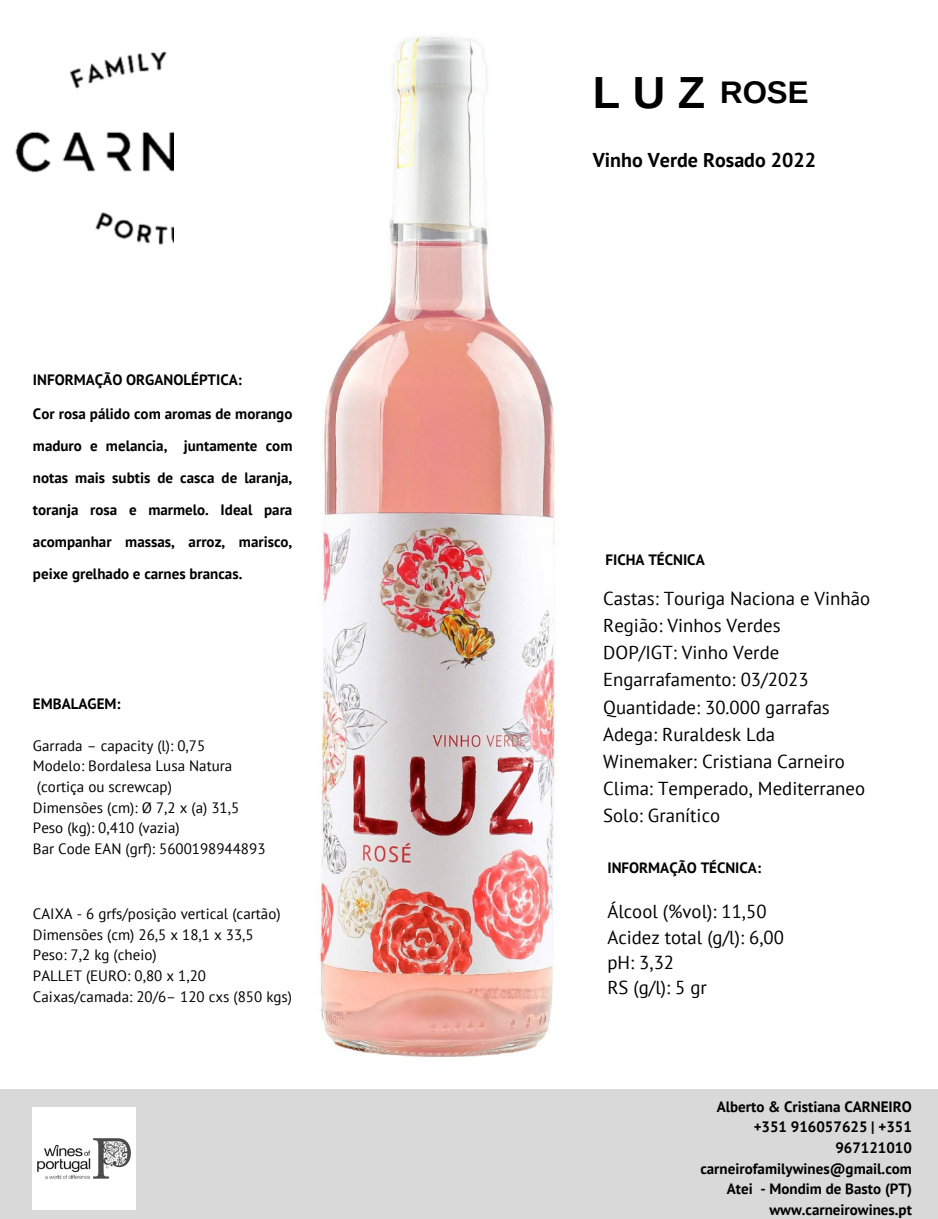
<style>
.page{position:relative;width:938px;height:1219px;background:#fff}
.page>*{position:absolute;margin:0;border:0;box-sizing:border-box;transform-origin:0 0}
.t1{font:700 45px "Arimo";color:#000}
.t2{font:700 31.25px "Arimo";color:#000}
.t3{font:700 20px "PT Sans";color:#000}
.t4{font:18.75px "PT Sans";color:#000}
.t5{font:700 15px/31.9px "PT Sans";color:#000;text-align:justify}
.t6{font:15px "PT Sans";color:#000}
</style>
<div class="page">
<div style="left:0;top:1089px;width:938px;height:130px;background:#d9d9d9"></div>
<img style="left:33px;top:1107px;width:102px;height:102px">
<img style="left:15px;top:51px;width:159px;height:194px">
<img style="left:320px;top:36px;width:236px;height:1021px">
<p class="t5" style="left:33px;top:363px;width:210px">INFORMAÇÃO ORGANOLÉPTICA:</p>
<p class="t5" style="left:33px;top:398px;width:261px">Cor rosa pálido com aromas de morango maduro e melancia, juntamente com notas mais subtis de casca de laranja, toranja rosa e marmelo. Ideal para acompanhar massas, arroz, marisco, peixe grelhado e carnes brancas.</p>
<p class="t5" style="left:33px;top:687px;width:89px">EMBALAGEM:</p>
<p class="t6" style="left:33px;top:735px;width:174px">Garrada – capacity (l): 0,75</p>
<p class="t6" style="left:33px;top:756px;width:201px">Modelo: Bordalesa Lusa Natura</p>
<p class="t6" style="left:37px;top:777px;width:136px">(cortiça ou screwcap)</p>
<p class="t6" style="left:33px;top:797px;width:208px">Dimensões (cm): Ø 7,2 x (a) 31,5</p>
<p class="t6" style="left:33px;top:818px;width:148px">Peso (kg): 0,410 (vazia)</p>
<p class="t6" style="left:33px;top:839px;width:234px">Bar Code EAN (grf): 5600198944893</p>
<p class="t6" style="left:33px;top:904px;width:249px">CAIXA - 6 grfs/posição vertical (cartão)</p>
<p class="t6" style="left:33px;top:924px;width:222px">Dimensões (cm) 26,5 x 18,1 x 33,5</p>
<p class="t6" style="left:33px;top:945px;width:125px">Peso: 7,2 kg (cheio)</p>
<p class="t6" style="left:33px;top:966px;width:175px">PALLET (EURO: 0,80 x 1,20</p>
<p class="t6" style="left:33px;top:986px;width:261px">Caixas/camada: 20/6– 120 cxs (850 kgs)</p>
<p class="t1" style="left:593px;top:68px;width:114px">L U Z</p>
<p class="t2" style="left:720px;top:75px;width:90px">ROSE</p>
<p class="t3" style="left:593px;top:147px;width:225px">Vinho Verde Rosado 2022</p>
<p class="t5" style="left:605px;top:543px;width:101px">FICHA TÉCNICA</p>
<p class="t4" style="left:603px;top:586px;width:268px">Castas: Touriga Naciona e Vinhão</p>
<p class="t4" style="left:603px;top:613px;width:179px">Região: Vinhos Verdes</p>
<p class="t4" style="left:603px;top:640px;width:177px">DOP/IGT: Vinho Verde</p>
<p class="t4" style="left:603px;top:667px;width:207px">Engarrafamento: 03/2023</p>
<p class="t4" style="left:603px;top:694px;width:228px">Quantidade: 30.000 garrafas</p>
<p class="t4" style="left:603px;top:722px;width:173px">Adega: Ruraldesk Lda</p>
<p class="t4" style="left:603px;top:749px;width:243px">Winemaker: Cristiana Carneiro</p>
<p class="t4" style="left:603px;top:776px;width:263px">Clima: Temperado, Mediterraneo</p>
<p class="t4" style="left:603px;top:803px;width:118px">Solo: Granítico</p>
<p class="t5" style="left:607px;top:851px;width:155px">INFORMAÇÃO TÉCNICA:</p>
<p class="t4" style="left:607px;top:899px;width:161px">Álcool (%vol): 11,50</p>
<p class="t4" style="left:607px;top:925px;width:178px">Acidez total (g/l): 6,00</p>
<p class="t4" style="left:607px;top:950px;width:68px">pH: 3,32</p>
<p class="t4" style="left:607px;top:975px;width:101px">RS (g/l): 5 gr</p>
<p class="t5" style="left:716px;top:1090px;width:197px">Alberto &amp; Cristiana CARNEIRO</p>
<p class="t5" style="left:753px;top:1116px;width:160px;line-height:20.6px;text-align:right">+351 916057625 | +351<br>967121010</p>
<p class="t5" style="left:700px;top:1152px;width:213px">carneirofamilywines@gmail.com</p>
<p class="t5" style="left:726px;top:1172px;width:187px">Atei - Mondim de Basto (PT)</p>
<p class="t5" style="left:769px;top:1193px;width:144px">www.carneirowines.pt</p>
</div>
